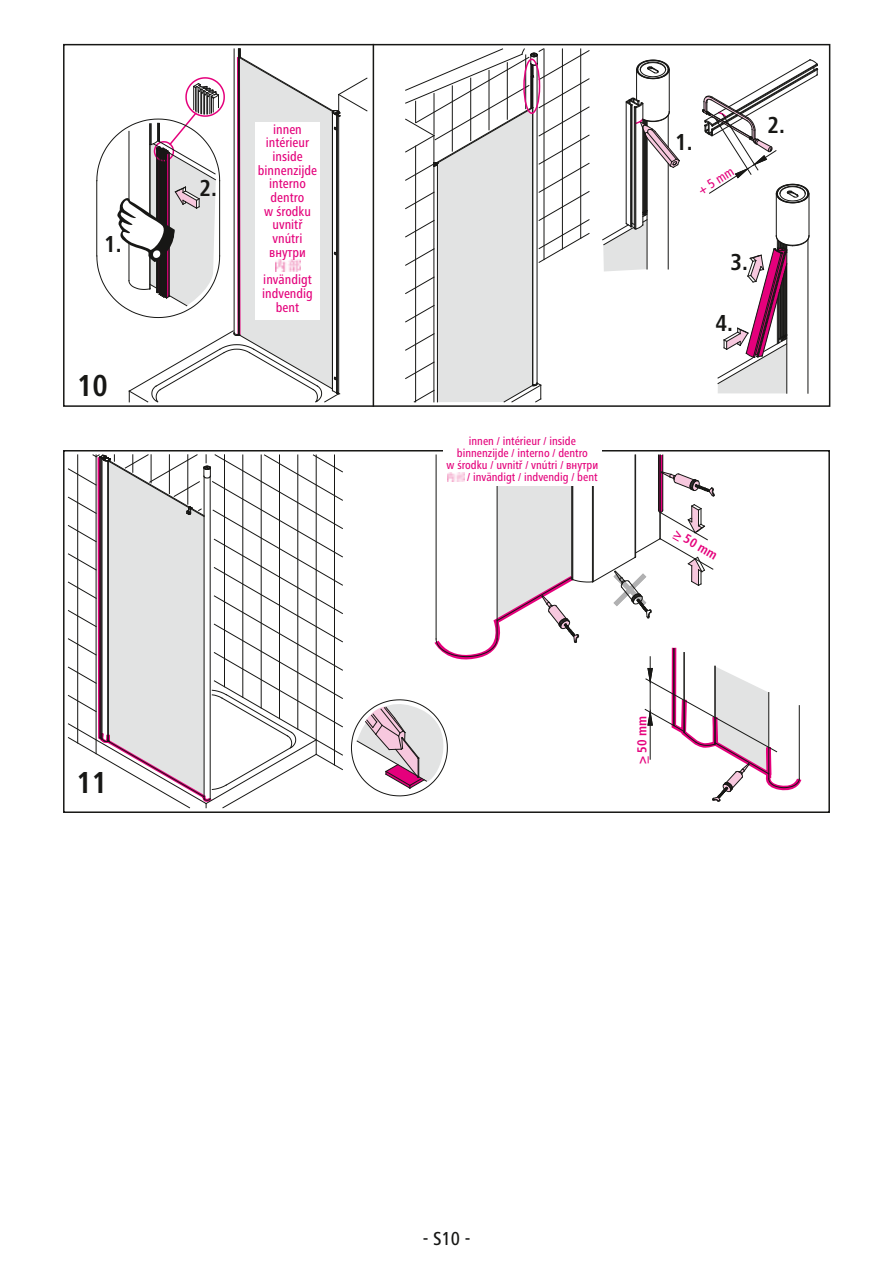
<style>
.page{position:relative;width:893px;height:1263px;background:#fff}
.page>*{position:absolute;margin:0;border:0;box-sizing:border-box;transform-origin:0 0}
.t1{font:700 condensed 31.5px "Frutiger Next LTW1 G";color:#171715}
.t2{font:700 condensed 24px "Frutiger Next LTW1 G";color:#171715}
.t3{font:500 condensed 19.5px "Frutiger Next LTW1 G";color:#171715}
.t4{font:500 condensed 13.65px/13.6px "Frutiger Next LTW1 G";color:#e4007b;text-align:center}
.t5{font:700 condensed 13.5px "Frutiger Next LTW1 G";color:#e5007c}
.t6{font:500 condensed 13.5px "Frutiger Next LTW1 G";color:#e5007c}
.t7{font:500 condensed 12px "Frutiger Next LTW1 G";color:#e4007b}
</style>
<div class="page">
<svg style="left:68px;top:454px;width:275px;height:354px"></svg>
<hr style="left:669px;top:69px;width:1px;height:43px;background:#171715">
<hr style="left:373px;top:45px;width:1px;height:361px;background:#171715">
<hr style="left:635px;top:108px;width:1px;height:121px;background:#171715">
<hr style="left:632px;top:105px;width:1px;height:121px;background:#171715">
<hr style="left:626px;top:102px;width:1px;height:121px;background:#171715">
<hr style="left:647px;top:138px;width:1px;height:131px;background:#171715">
<svg style="left:405px;top:48px;width:184px;height:354px"></svg>
<hr style="left:644px;top:132px;width:1px;height:79px;background:#171715">
<hr style="left:470px;top:78px;width:1px;height:63px;background:#171715">
<hr style="left:489px;top:70px;width:1px;height:60px;background:#171715">
<hr style="left:507px;top:63px;width:1px;height:56px;background:#171715">
<hr style="left:525px;top:55px;width:1px;height:54px;background:#171715">
<hr style="left:434px;top:135px;width:1px;height:267px;background:#171715">
<hr style="left:631px;top:105px;width:1px;height:122px;background:#171715">
<hr style="left:630px;top:105px;width:1px;height:122px;background:#171715">
<hr style="left:636px;top:69px;width:1px;height:31px;background:#171715">
<svg style="left:636px;top:60px;width:34px;height:19px"></svg>
<hr style="left:634px;top:107px;width:1px;height:121px;background:#171715">
<hr style="left:645px;top:134px;width:1px;height:77px;background:#171715">
<hr style="left:668px;top:163px;width:1px;height:106px;background:#171715">
<hr style="left:643px;top:129px;width:1px;height:83px;background:#171715">
<svg style="left:626px;top:98px;width:54px;height:70px"></svg>
<hr style="left:646px;top:138px;width:1px;height:72px;background:#171715">
<svg style="left:602px;top:210px;width:46px;height:61px"></svg>
<hr style="left:809px;top:194px;width:1px;height:42px;background:#171715">
<hr style="left:776px;top:194px;width:1px;height:42px;background:#171715">
<svg style="left:702px;top:59px;width:116px;height:144px"></svg>
<svg style="left:717px;top:235px;width:92px;height:158px"></svg>
<hr style="left:778px;top:295px;width:1px;height:48px;background:#171715">
<div style="left:63px;top:44px;width:767px;height:363px;border:2px solid #171715"></div>
<svg style="left:96px;top:49px;width:271px;height:353px"></svg>
<div style="left:523px;top:59px;width:17px;height:55px;border:2px solid #e5007c;border-radius:50%"></div>
<div style="left:255px;top:123px;width:65px;height:197px;background:#fff"></div>
<img style="left:276px;top:259px;width:24px;height:13px">
<div style="left:63px;top:450px;width:767px;height:363px;border:2px solid #171715"></div>
<svg style="left:351px;top:455px;width:449px;height:347px"></svg>
<div style="left:443px;top:433px;width:159px;height:53px;background:#fff"></div>
<img style="left:447px;top:472px;width:18px;height:9px">
<h2 class="t2" style="left:104px;top:230px;width:19px">1.</h2>
<h1 class="t1" style="left:77px;top:366px;width:32px">10</h1>
<h2 class="t2" style="left:199px;top:174px;width:19px">2.</h2>
<p class="t4" style="left:258px;top:123px;width:61px">innen intérieur inside binnenzijde interno dentro<br>w środku uvnitř vnútri внутри</p>
<p class="t4" style="left:262px;top:274px;width:52px">invändigt indvendig bent</p>
<h1 class="t1" style="left:77px;top:764px;width:32px">11</h1>
<p class="t7" style="left:469px;top:437px;width:109px">innen / intérieur / inside</p>
<p class="t7" style="left:457px;top:449px;width:133px">binnenzijde / interno / dentro</p>
<p class="t7" style="left:447px;top:461px;width:153px">w środku / uvnitř / vnútri / внутри</p>
<p class="t7" style="left:467px;top:473px;width:132px">/ invändigt / indvendig / bent</p>
<h2 class="t2" style="left:675px;top:127px;width:19px">1.</h2>
<p class="t6" style="left:695px;top:185px;width:41px;rotate:-32deg">+ 5 mm</p>
<h2 class="t2" style="left:768px;top:111px;width:19px">2.</h2>
<h2 class="t2" style="left:731px;top:248px;width:19px">3.</h2>
<h2 class="t2" style="left:715px;top:308px;width:19px">4.</h2>
<p class="t5" style="left:679px;top:525px;width:49px;rotate:30deg">&gt; 50 mm</p>
<p class="t5" style="left:634px;top:764px;width:49px;rotate:-90deg">&gt; 50 mm</p>
<h3 class="t3" style="left:423px;top:1227px;width:49px">- S10 -</h3>
</div>
